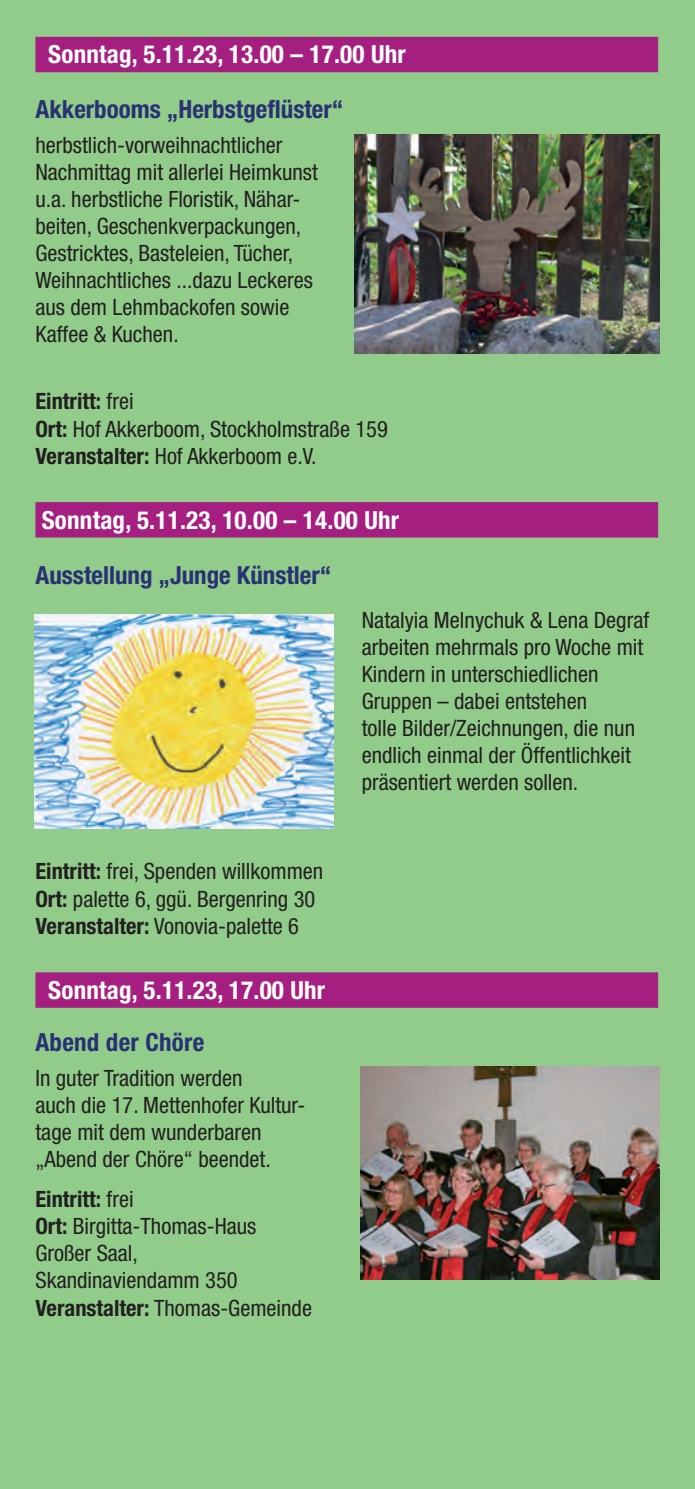
<style>
.page{position:relative;width:695px;height:1489px;background:#fff}
.page>*{position:absolute;margin:0;border:0;box-sizing:border-box;transform-origin:0 0}
.Überschrift_Balken{font:700 condensed 25px "Helvetica Neue LT Pro";letter-spacing:.01em;color:#fff}
.Titel{font:700 condensed 25px "Helvetica Neue LT Pro";color:#293174}
.Überschrift_Balken-2{font:700 condensed 25px "Helvetica Neue LT Pro";letter-spacing:.01em;color:#293174}
.Fließtext{font:condensed 22.5px/27px "Helvetica Neue LT Pro";color:#231f20}
.Titel-2{font:condensed 22.5px/27px "Helvetica Neue LT Pro";color:#231f20}
.Fließtext-2{font:700 condensed 22.5px "Helvetica Neue LT Pro";color:#231f20}
.s1{font-weight:400}
.s2{font-weight:700}
</style>
<div class="page">
<div style="left:0;top:0;width:694px;height:1488px;background:#91cc8a"></div>
<div style="left:35px;top:37px;width:623px;height:35px;background:#a51f80"></div>
<div style="left:35px;top:502px;width:623px;height:35px;background:#a51f80"></div>
<div style="left:35px;top:972px;width:623px;height:35px;background:#a51f80"></div>
<img style="left:34px;top:614px;width:299px;height:214px">
<img style="left:354px;top:134px;width:305px;height:219px">
<img style="left:360px;top:1066px;width:299px;height:212px">
<p class="Überschrift_Balken" style="left:48px;top:39px;width:359px">Sonntag, 5.11.23, 13.00 – 17.00 Uhr</p>
<p class="Titel" style="left:35px;top:94px;width:309px">Akkerbooms „Herbstgeflüster“</p>
<p class="Fließtext" style="left:35px;top:131px;width:284px">herbstlich-vorweihnachtlicher<br>Nachmittag mit allerlei Heimkunst u.a. herbstliche Floristik, Nähar&shy;beiten, Geschenkverpackungen,<br>Gestricktes, Basteleien, Tücher,<br>Weihnachtliches ...dazu Leckeres aus dem Lehmbackofen sowie<br>Kaffee &amp; Kuchen.</p>
<p class="Fließtext-2" style="left:35px;top:387px;width:100px">Eintritt: <span class="s1">frei</span></p>
<p class="Fließtext" style="left:35px;top:415px;width:354px"><span class="s2">Ort:</span> Hof Akkerboom, Stockholmstraße 159</p>
<p class="Fließtext" style="left:35px;top:442px;width:282px"><span class="s2">Veranstalter:</span> Hof Akkerboom e.V.</p>
<p class="Überschrift_Balken" style="left:42px;top:504px;width:359px">Sonntag, 5.11.23, 10.00 – 14.00 Uhr</p>
<p class="Titel" style="left:35px;top:559px;width:297px">Ausstellung „Junge Künstler“</p>
<p class="Titel-2" style="left:361px;top:606px;width:289px">Natalyia Melnychuk &amp; Lena Degraf arbeiten mehrmals pro Woche mit<br>Kindern in unterschiedlichen<br>Gruppen – dabei entstehen<br>tolle Bilder/Zeichnungen, die nun endlich einmal der Öffentlichkeit präsentiert werden sollen.</p>
<p class="Fließtext" style="left:35px;top:857px;width:289px"><span class="s2">Eintritt:</span> frei, Spenden willkommen</p>
<p class="Fließtext" style="left:35px;top:885px;width:281px"><span class="s2">Ort:</span> palette 6, ggü. Bergenring 30</p>
<p class="Fließtext" style="left:35px;top:912px;width:265px"><span class="s2">Veranstalter:</span> Vonovia-palette 6</p>
<p class="Überschrift_Balken" style="left:48px;top:974px;width:278px">Sonntag, 5.11.23, 17.00 Uhr</p>
<p class="Überschrift_Balken-2" style="left:35px;top:1027px;width:170px">Abend der Chöre</p>
<p class="Fließtext" style="left:35px;top:1064px;width:271px">In guter Tradition werden<br>auch die 17. Mettenhofer Kultur&shy;tage mit dem wunderbaren</p>
<p class="Fließtext" style="left:35px;top:1145px;width:237px">„Abend der Chöre“ beendet.</p>
<p class="Fließtext-2" style="left:35px;top:1185px;width:100px">Eintritt: <span class="s1">frei</span></p>
<p class="Fließtext" style="left:35px;top:1212px;width:222px"><span class="s2">Ort:</span> Birgitta-Thomas-Haus</p>
<p class="Fließtext" style="left:35px;top:1239px;width:104px">Großer Saal,</p>
<p class="Fließtext" style="left:35px;top:1266px;width:204px">Skandinaviendamm 350</p>
<p class="Fließtext" style="left:35px;top:1294px;width:278px"><span class="s2">Veranstalter:</span> Thomas-Gemeinde</p>
</div>
